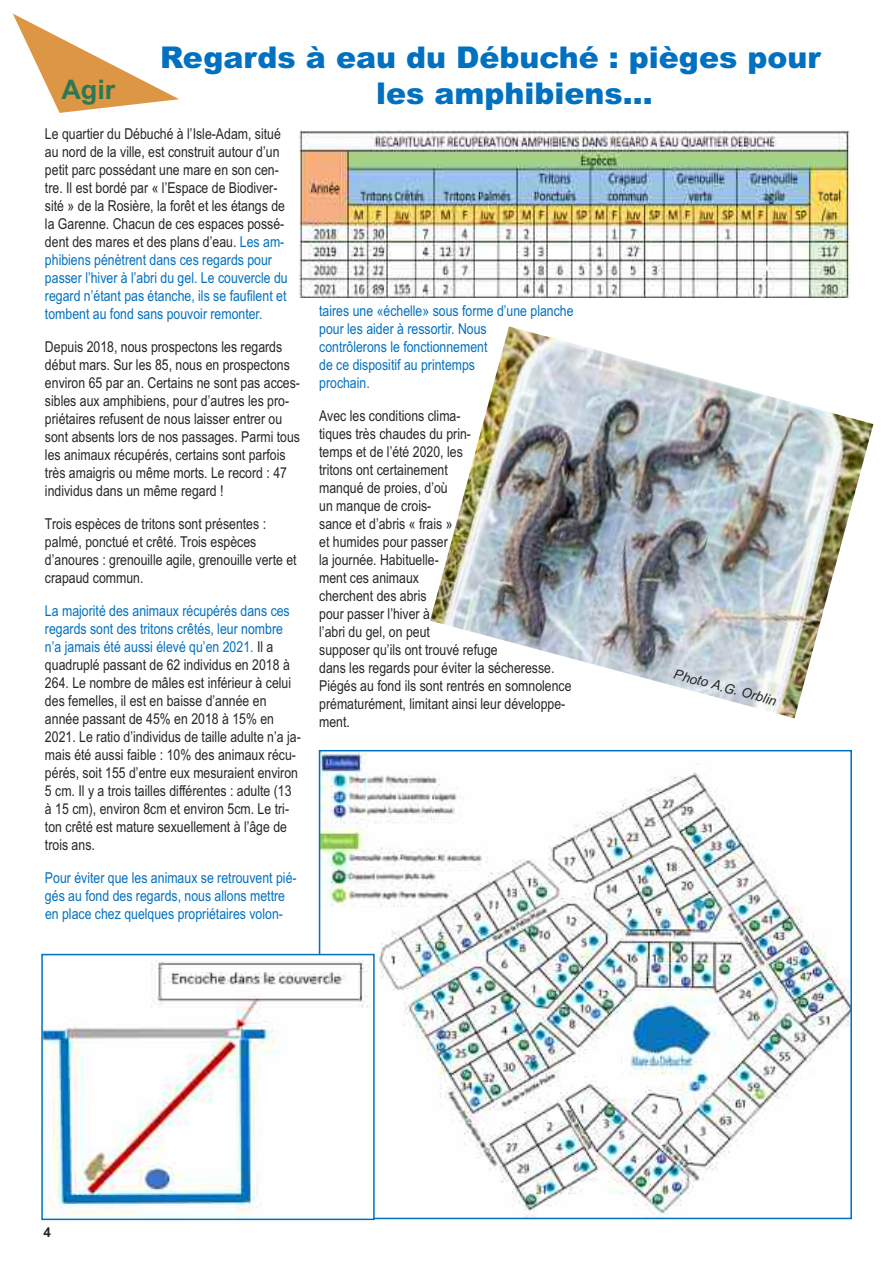
<style>
.page{position:relative;width:893px;height:1263px;background:#fff}
.page>*{position:absolute;margin:0;border:0;box-sizing:border-box;transform-origin:0 0}
.t1{font:900 30px "Arial";color:#0070c0}
.t2{font:700 27px "Arial";color:#2b7852}
.t3{font:15px/18px "Arial Narrow";color:#272526}
.t4{font:15px/18px "Arial Narrow";color:#0070c0}
.t5{font:italic 13.5px "Arial";color:#272526}
.t6{font:700 13.5px "Arial";color:#272526}
.s1{color:#0070c0}
</style>
<div class="page">
<img style="left:299px;top:130px;width:551px;height:168px">
<img style="left:322px;top:753px;width:527px;height:463px">
<div style="left:319px;top:750px;width:533px;height:469px;border:2px solid #0070c0"></div>
<svg style="left:13px;top:14px;width:166px;height:99px"></svg>
<img style="left:44px;top:957px;width:328px;height:260px">
<div style="left:41px;top:954px;width:334px;height:266px;border:2px solid #0070c0"></div>
<img style="left:430px;top:326px;width:443px;height:392px">
<h1 class="t1" style="left:160px;top:40px;width:662px">Regards à eau du Débuché : pièges pour</h1>
<h2 class="t2" style="left:61px;top:73px;width:55px">Agir</h2>
<h1 class="t1" style="left:376px;top:76px;width:278px">les amphibiens...</h1>
<p class="t3" style="left:45px;top:125px;width:244px">Le quartier du Débuché à l’Isle-Adam, situé au nord de la ville, est construit autour d’un petit parc possédant une mare en son cen&shy;tre. Il est bordé par « l’Espace de Biodiver&shy;sité » de la Rosière, la forêt et les étangs de la Garenne. Chacun de ces espaces possé&shy;dent des mares et des plans d’eau. <span class="s1">Les am&shy;phibiens pénètrent dans ces regards pour passer l’hiver à l’abri du gel. Le couvercle du regard n’étant pas étanche, ils se faufilent et tombent au fond sans pouvoir remonter.</span></p>
<p class="t3" style="left:45px;top:338px;width:257px">Depuis 2018, nous prospectons les regards début mars. Sur les 85, nous en prospectons environ 65 par an. Certains ne sont pas acces&shy;sibles aux amphibiens, pour d’autres les pro&shy;priétaires refusent de nous laisser entrer ou sont absents lors de nos passages. Parmi tous les animaux récupérés, certains sont parfois très amaigris ou même morts. Le record : 47 individus dans un même regard !</p>
<p class="t3" style="left:45px;top:515px;width:253px">Trois espèces de tritons sont présentes : palmé, ponctué et crêté. Trois espèces d’anoures : grenouille agile, grenouille verte et crapaud commun.</p>
<p class="t3" style="left:45px;top:602px;width:257px"><span class="s1">La majorité des animaux récupérés dans ces regards sont des tritons crêtés, leur nombre n’a jamais été aussi élevé qu’en 2021.</span> Il a quadruplé passant de 62 individus en 2018 à 264. Le nombre de mâles est inférieur à celui des femelles, il est en baisse d’année en année passant de 45% en 2018 à 15% en 2021. Le ratio d’individus de taille adulte n’a ja&shy;mais été aussi faible : 10% des animaux récu&shy;pérés, soit 155 d’entre eux mesuraient environ 5 cm. Il y a trois tailles différentes : adulte (13 à 15 cm), environ 8cm et environ 5cm. Le tri&shy;ton crêté est mature sexuellement à l’âge de trois ans.</p>
<p class="t4" style="left:45px;top:869px;width:253px">Pour éviter que les animaux se retrouvent pié&shy;gés au fond des regards, nous allons mettre en place chez quelques propriétaires volon-</p>
<p class="t4" style="left:319px;top:302px;width:256px">taires une «échelle» sous forme d’une planche pour les aider à ressortir. Nous<br>contrôlerons le fonctionnement<br>de ce dispositif au printemps<br>prochain.</p>
<p class="t3" style="left:319px;top:407px;width:254px">Avec les conditions clima-<br>tiques très chaudes du prin-<br>temps et de l’été 2020, les<br>tritons ont certainement<br>manqué de proies, d’où<br>un manque de crois-<br>sance et d’abris « frais »<br>et humides pour passer<br>la journée. Habituelle-<br>ment ces animaux<br>cherchent des abris<br>pour passer l’hiver à<br>l’abri du gel, on peut<br>supposer qu’ils ont trouvé refuge<br>dans les regards pour éviter la sécheresse.<br>Piégés au fond ils sont rentrés en somnolence prématurément, limitant ainsi leur développe&shy;ment.</p>
<p class="t5" style="left:676px;top:666px;width:107px;rotate:15deg">Photo A.G. Orblin</p>
<p class="t6" style="left:44px;top:1225px;width:9px">4</p>
</div>
